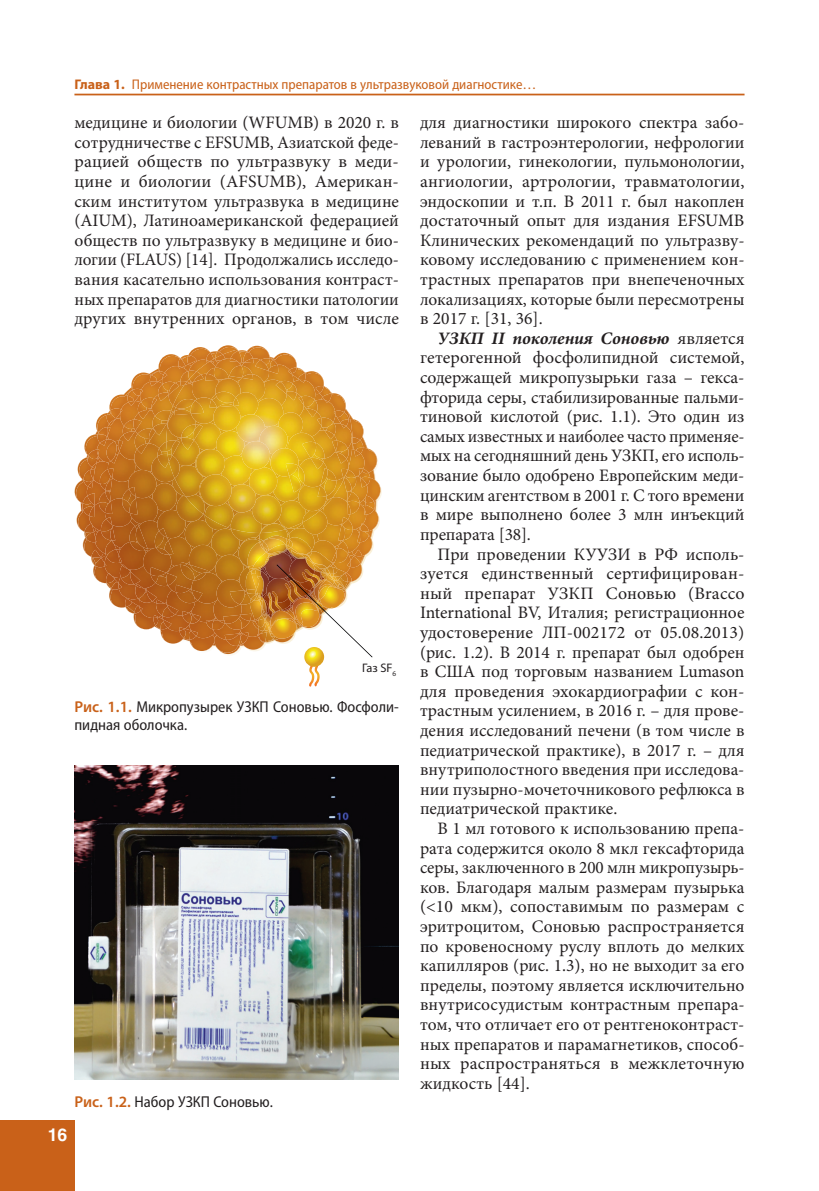
<style>
.page{position:relative;width:819px;height:1191px;background:#fff}
.page>*{position:absolute;margin:0;border:0;box-sizing:border-box;transform-origin:0 0}
.t1{font:17.5px/19.6px "Minion Pro";color:#231f20;text-align:justify}
.t2{font:700 17.5px "Helios";color:#fff}
.t3{font:semi-condensed 15.75px/17.5px "Myriad Pro";color:#231f20}
.t4{font:semi-condensed 14px "Myriad Pro";color:#c96119}
.t5{font:12.42px "Myriad Pro";color:#231f20}
.s1{font-weight:700;font-stretch:normal}
.s2{font-weight:700;font-style:italic}
.s3{font-weight:600;font-stretch:normal;color:#c96119}
</style>
<div class="page">
<hr style="left:74px;top:94px;width:670px;height:1px;background:#c96119">
<div style="left:0;top:1120px;width:74px;height:71px;background:#c96119"></div>
<img style="left:77px;top:514px;width:1px;height:12px">
<img style="left:76px;top:483px;width:2px;height:17px">
<img style="left:380px;top:486px;width:1px;height:12px">
<img style="left:379px;top:484px;width:1px;height:15px">
<svg style="left:309px;top:666px;width:10px;height:20px"></svg>
<svg style="left:304px;top:647px;width:20px;height:20px"></svg>
<svg style="left:78px;top:345px;width:301px;height:312px"></svg>
<img style="left:260px;top:523px;width:25px;height:10px">
<img style="left:74px;top:766px;width:325px;height:313px">
<p class="t4" style="left:74px;top:79px;width:463px"><span class="s1">Глава 1.</span> Применение контрастных препаратов в ультразвуковой диагностике…</p>
<p class="t1" style="left:74px;top:114px;width:326px">медицине и биологии (WFUMB) в 2020 г. в сотрудничестве с EFSUMB, Азиатской феде&shy;рацией обществ по ультразвуку в меди&shy;цине и биологии (AFSUMB), Американ&shy;ским институтом ультразвука в медицине (AIUM), Латиноамериканской федерацией обществ по ультразвуку в медицине и био&shy;логии (FLAUS) [14]. Продолжались исследо&shy;вания касательно использования контраст&shy;ных препаратов для диагностики патологии других внутренних органов, в том числе</p>
<p class="t1" style="left:420px;top:114px;width:326px">для диагностики широкого спектра забо&shy;леваний в гастроэнтерологии, нефрологии и урологии, гинекологии, пульмонологии, ангиологии, артрологии, травматологии, эндоскопии и т.п. В 2011 г. был накоплен достаточный опыт для издания EFSUMB Клинических рекомендаций по ультразву&shy;ковому исследованию с применением кон&shy;трастных препаратов при внепеченочных локализациях, которые были пересмотрены в 2017 г. [31, 36].</p>
<p class="t1" style="left:420px;top:330px;width:326px;text-indent:18px"><span class="s2">УЗКП II поколения Соновью</span> является гетерогенной фосфолипидной системой, содержащей микропузырьки газа – гекса&shy;фторида серы, стабилизированные пальми&shy;тиновой кислотой (рис. 1.1). Это один из самых известных и наиболее часто применяе&shy;мых на сегодняшний день УЗКП, его исполь&shy;зование было одобрено Европейским меди&shy;цинским агентством в 2001 г. С того времени в мире выполнено более 3 млн инъекций препарата [38].</p>
<p class="t1" style="left:420px;top:545px;width:326px;text-indent:18px">При проведении КУУЗИ в РФ исполь&shy;зуется единственный сертифицирован&shy;ный препарат УЗКП Соновью (Bracco International BV, Италия; регистрационное удостоверение ЛП-002172 от 05.08.2013) (рис. 1.2). В 2014 г. препарат был одобрен в США под торговым названием Lumason для проведения эхокардиографии с кон&shy;трастным усилением, в 2016 г. – для прове&shy;дения исследований печени (в том числе в педиатрической практике), в 2017 г. – для внутриполостного введения при исследова&shy;нии пузырно-мочеточникового рефлюкса в педиатрической практике.</p>
<p class="t1" style="left:420px;top:820px;width:326px;text-indent:18px">В 1 мл готового к использованию препа&shy;рата содержится около 8 мкл гексафторида серы, заключенного в 200 млн микропузырь&shy;ков. Благодаря малым размерам пузырька (&lt;10 мкм), сопоставимым по размерам с эритроцитом, Соновью распространяется по кровеносному руслу вплоть до мелких капилляров (рис. 1.3), но не выходит за его пределы, поэтому является исключительно внутрисосудистым контрастным препара&shy;том, что отличает его от рентгеноконтраст&shy;ных препаратов и парамагнетиков, способ&shy;ных распространяться в межклеточную жидкость [44].</p>
<p class="t5" style="left:362px;top:662px;width:36px">Газ SF<sub>6</sub></p>
<p class="t3" style="left:74px;top:699px;width:326px"><span class="s3">Рис. 1.1.</span> Микропузырек УЗКП Соновью. Фосфоли&shy;пидная оболочка.</p>
<p class="t2" style="left:48px;top:1127px;width:21px">16</p>
<p class="t3" style="left:74px;top:1094px;width:200px"><span class="s3">Рис. 1.2.</span> Набор УЗКП Соновью.</p>
</div>
